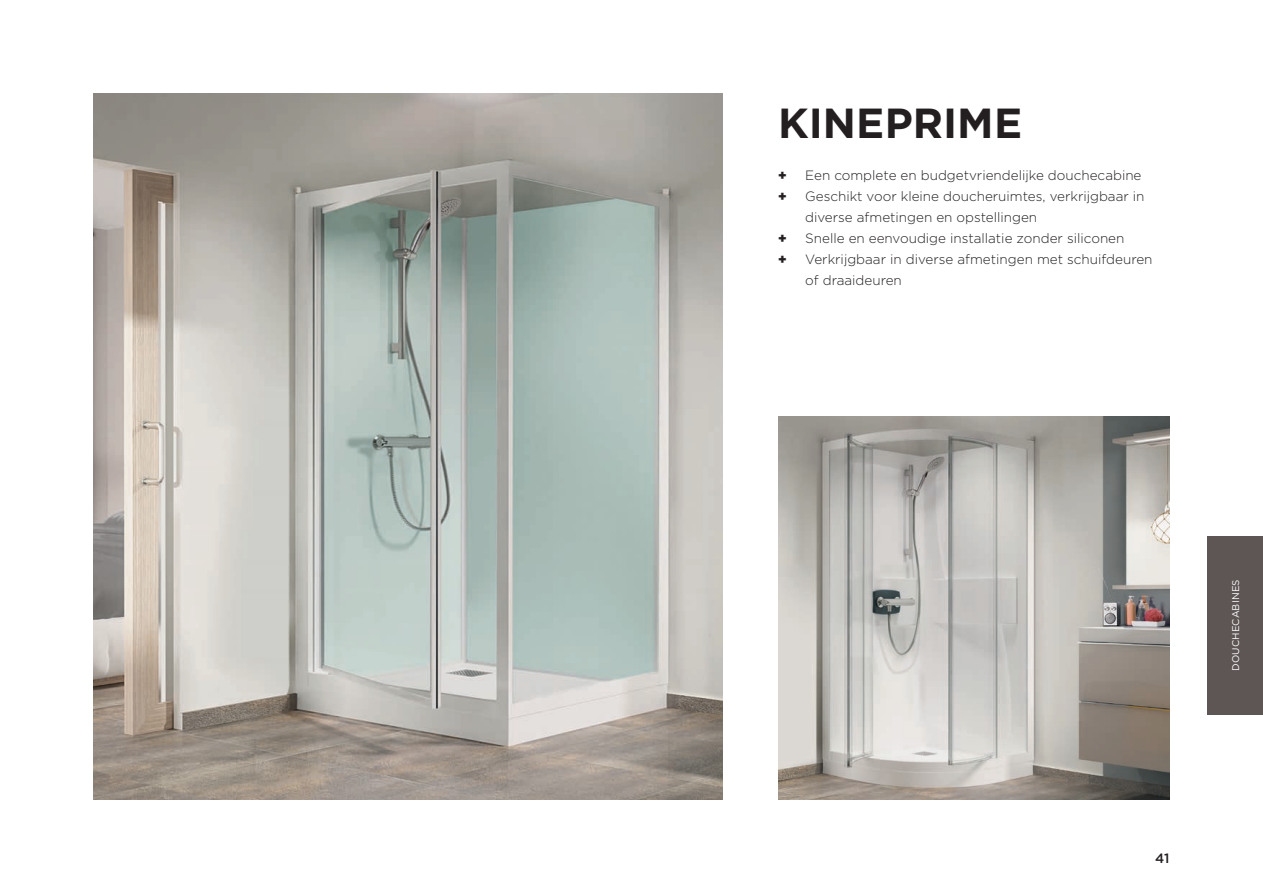
<style>
.page{position:relative;width:1263px;height:893px;background:#fff}
.page>*{position:absolute;margin:0;border:0;box-sizing:border-box;transform-origin:0 0}
.t1{font:700 42px "Gotham";color:#231f20}
.t2{font:300 13.5px/21px "Gotham";color:#231f20}
.t3{font:900 13.5px "Gotham";color:#231f20}
.t4{font:500 13.5px "Gotham";color:#231f20}
.t5{font:9.75px "Gotham";letter-spacing:.015em;color:#fff}
</style>
<div class="page">
<div style="left:1208px;top:536px;width:55px;height:178px;background:#5d5654"></div>
<img style="left:94px;top:94px;width:629px;height:705px">
<img style="left:778px;top:417px;width:391px;height:382px">
<h1 class="t1" style="left:778px;top:104px;width:245px">KINEPRIME</h1>
<p class="t3" style="left:778px;top:169px;width:10px">+</p>
<p class="t2" style="left:805px;top:165px;width:338px">Een complete en budgetvriendelijke douchecabine</p>
<p class="t3" style="left:778px;top:190px;width:10px">+</p>
<p class="t2" style="left:805px;top:186px;width:341px">Geschikt voor kleine doucheruimtes, verkrijgbaar in diverse afmetingen en opstellingen</p>
<p class="t3" style="left:778px;top:232px;width:10px">+</p>
<p class="t2" style="left:805px;top:228px;width:321px">Snelle en eenvoudige installatie zonder siliconen</p>
<p class="t3" style="left:778px;top:253px;width:10px">+</p>
<p class="t2" style="left:805px;top:249px;width:349px">Verkrijgbaar in diverse afmetingen met schuifdeuren of draaideuren</p>
<p class="t5" style="left:1231px;top:671px;width:93px;rotate:-90deg">DOUCHECABINES</p>
<p class="t4" style="left:1155px;top:853px;width:16px">41</p>
</div>
